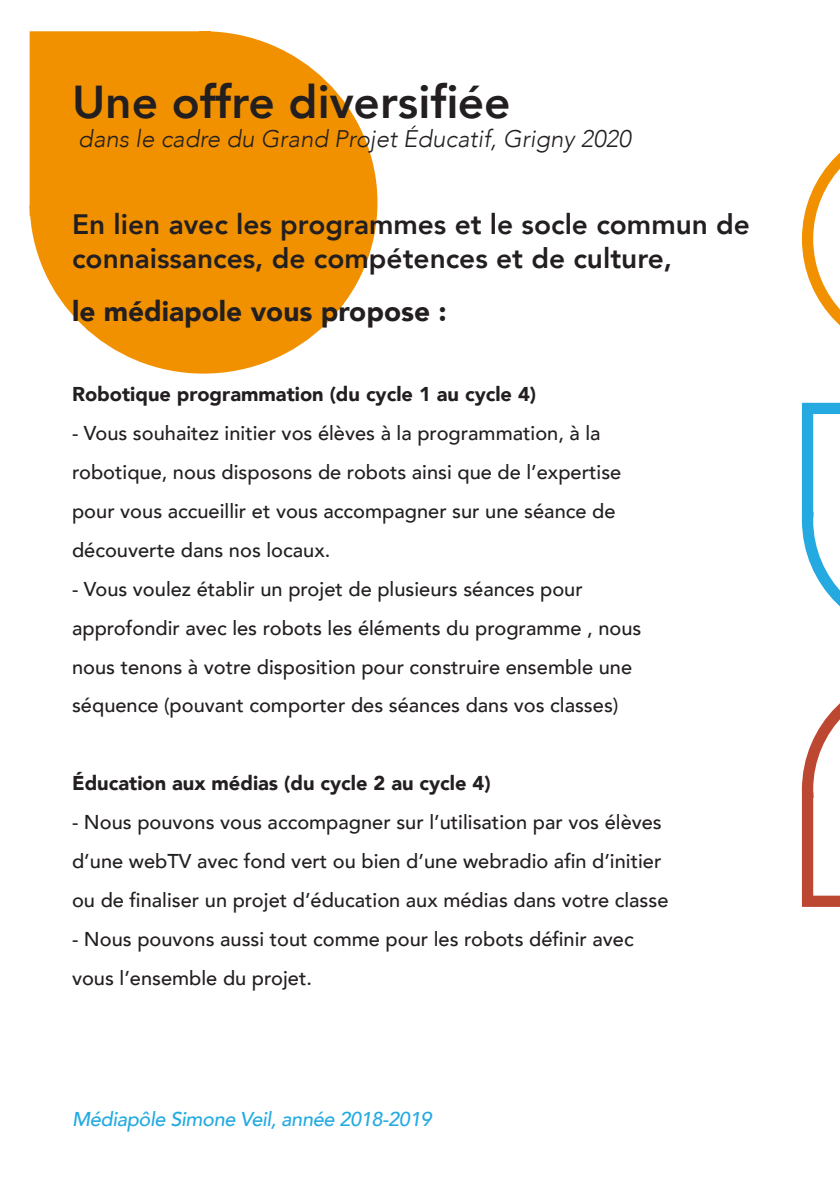
<style>
.page{position:relative;width:840px;height:1191px;background:#fff}
.page>*{position:absolute;margin:0;border:0;box-sizing:border-box;transform-origin:0 0}
.t1{font:800 46px "Avenir";color:#231f20}
.t2{font:800 28px/33.6px "Avenir";color:#231f20}
.t3{font:900 28px "Avenir";color:#231f20}
.t4{font:italic 300 24px "Avenir";color:#231f20}
.t5{font:500 20px/38.8px "Avenir";color:#231f20}
.t6{font:900 20px "Avenir";color:#231f20}
.t7{font:italic 500 20px "Avenir";letter-spacing:-.02em;color:#24aae1}
</style>
<div class="page">
<svg style="left:29px;top:31px;width:349px;height:343px"></svg>
<svg style="left:801px;top:403px;width:38px;height:203px"></svg>
<svg style="left:801px;top:704px;width:38px;height:203px"></svg>
<svg style="left:801px;top:153px;width:38px;height:172px"></svg>
<p class="t1" style="left:72px;top:66px;width:439px">Une offre diversifiée</p>
<p class="t4" style="left:78px;top:124px;width:553px">dans le cadre du Grand Projet Éducatif, Grigny 2020</p>
<p class="t2" style="left:72px;top:207px;width:679px">En lien avec les programmes et le socle commun de connaissances, de compétences et de culture,</p>
<p class="t3" style="left:72px;top:287px;width:376px">le médiapole vous propose :</p>
<p class="t6" style="left:72px;top:377px;width:465px">Robotique programmation (du cycle 1 au cycle 4)</p>
<p class="t5" style="left:72px;top:413px;width:550px">- Vous souhaitez initier vos élèves à la programmation, à la robotique, nous disposons de robots ainsi que de l’expertise pour vous accueillir et vous accompagner sur une séance de découverte dans nos locaux.</p>
<p class="t5" style="left:72px;top:568px;width:570px">- Vous voulez établir un projet de plusieurs séances pour approfondir avec les robots les éléments du programme , nous nous tenons à votre disposition pour construire ensemble une séquence (pouvant comporter des séances dans vos classes)</p>
<p class="t6" style="left:72px;top:766px;width:420px">Éducation aux médias (du cycle 2 au cycle 4)</p>
<p class="t5" style="left:72px;top:801px;width:597px">- Nous pouvons vous accompagner sur l’utilisation par vos élèves d’une webTV avec fond vert ou bien d’une webradio afin d’initier ou de finaliser un projet d’éducation aux médias dans votre classe</p>
<p class="t5" style="left:72px;top:918px;width:563px">- Nous pouvons aussi tout comme pour les robots définir avec vous l’ensemble du projet.</p>
<p class="t7" style="left:72px;top:1107px;width:361px">Médiapôle Simone Veil, année 2018-2019</p>
</div>
